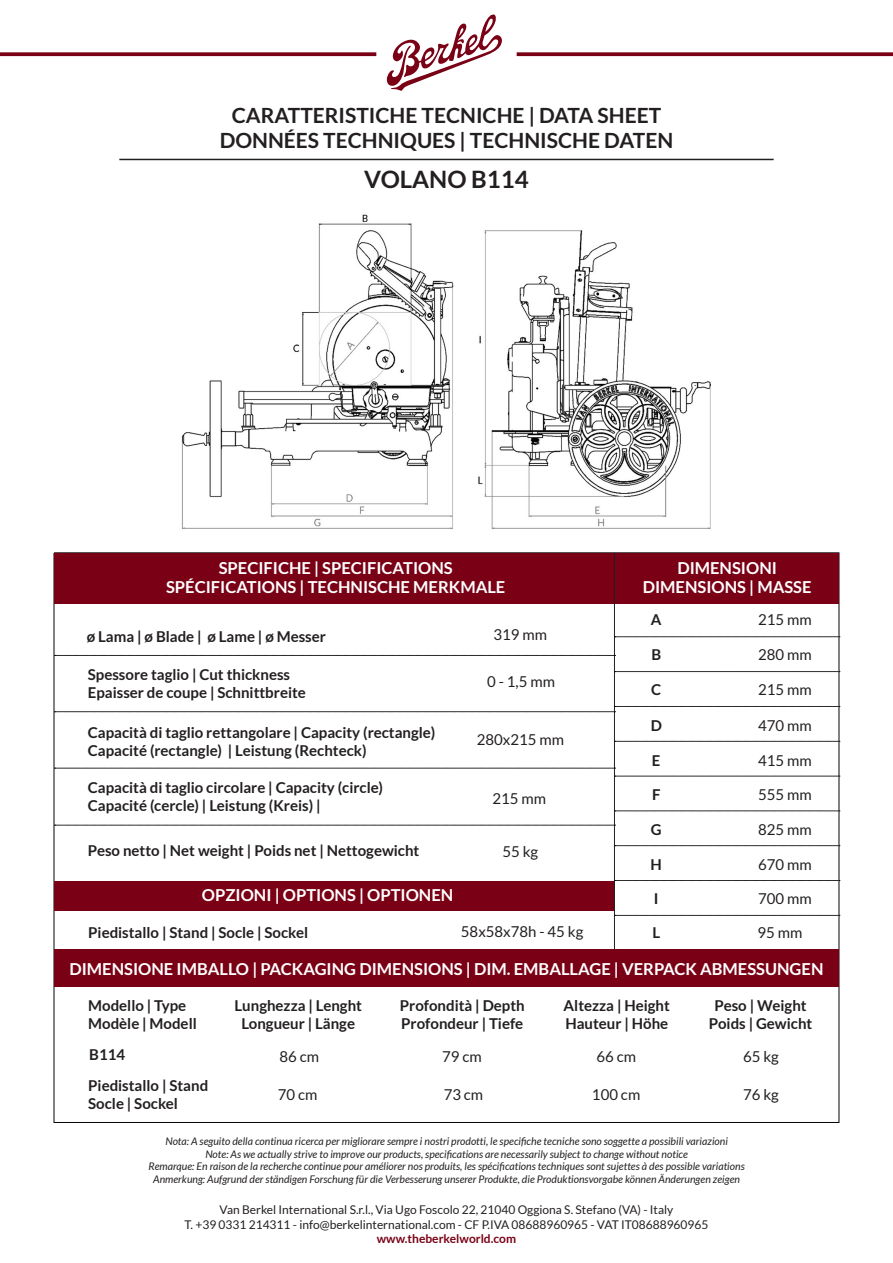
<style>
.page{position:relative;width:893px;height:1263px;background:#fff}
.page>*{position:absolute;margin:0;border:0;box-sizing:border-box;transform-origin:0 0}
.t1{font:700 24px "Lato";color:#231f20}
.t2{font:700 21px "Lato";color:#231f20}
.t3{font:700 16.5px "Lato";color:#fff}
.t4{font:700 15px "Lato";color:#231f20}
.t5{font:15px "Lato";color:#231f20}
.t6{font:12px "Lato";color:#231f20}
.t7{font:700 12px "Lato";color:#790015}
.t8{font:italic 10.5px "Lato";color:#231f20}
</style>
<div class="page">
<img style="left:181px;top:214px;width:530px;height:316px">
<div style="left:54px;top:553px;width:785px;height:51px;background:#790015"></div>
<div style="left:54px;top:881px;width:560px;height:30px;background:#790015"></div>
<div style="left:54px;top:949px;width:785px;height:37px;background:#790015"></div>
<hr style="left:614px;top:553px;width:1px;height:396px;background:#231f20">
<svg style="left:614px;top:636px;width:226px;height:1px"></svg>
<svg style="left:614px;top:915px;width:226px;height:1px"></svg>
<svg style="left:614px;top:880px;width:226px;height:1px"></svg>
<svg style="left:614px;top:845px;width:226px;height:1px"></svg>
<svg style="left:615px;top:811px;width:225px;height:1px"></svg>
<svg style="left:614px;top:776px;width:226px;height:1px"></svg>
<svg style="left:614px;top:741px;width:226px;height:1px"></svg>
<svg style="left:614px;top:671px;width:226px;height:1px"></svg>
<svg style="left:387px;top:14px;width:115px;height:77px"></svg>
<svg style="left:0;top:52px;width:376px;height:4px;background:#841528"></svg>
<svg style="left:517px;top:52px;width:376px;height:4px;background:#841528"></svg>
<hr style="left:119px;top:159px;width:655px;height:1px;background:#231f20">
<svg style="left:54px;top:655px;width:562px;height:1px"></svg>
<svg style="left:54px;top:706px;width:786px;height:6px"></svg>
<svg style="left:54px;top:768px;width:562px;height:1px"></svg>
<svg style="left:54px;top:825px;width:562px;height:1px"></svg>
<p class="t2" style="left:232px;top:103px;width:431px">CARATTERISTICHE TECNICHE | DATA SHEET</p>
<p class="t2" style="left:220px;top:128px;width:455px">DONNÉES TECHNIQUES | TECHNISCHE DATEN</p>
<p class="t1" style="left:364px;top:166px;width:166px">VOLANO B114</p>
<p class="t3" style="left:219px;top:558px;width:235px">SPECIFICHE | SPECIFICATIONS</p>
<p class="t3" style="left:166px;top:578px;width:341px">SPÉCIFICATIONS | TECHNISCHE MERKMALE</p>
<p class="t4" style="left:87px;top:628px;width:241px">ø Lama | ø Blade | ø Lame | ø Messer</p>
<p class="t4" style="left:88px;top:665px;width:204px">Spessore taglio | Cut thickness</p>
<p class="t4" style="left:88px;top:683px;width:219px">Epaisser de coupe | Schnittbreite</p>
<p class="t4" style="left:88px;top:724px;width:349px">Capacità di taglio rettangolare | Capacity (rectangle)</p>
<p class="t4" style="left:88px;top:742px;width:280px">Capacité (rectangle) | Leistung (Rechteck)</p>
<p class="t4" style="left:88px;top:779px;width:297px">Capacità di taglio circolare | Capacity (circle)</p>
<p class="t4" style="left:88px;top:797px;width:234px">Capacité (cercle) | Leistung (Kreis) |</p>
<p class="t5" style="left:493px;top:626px;width:55px">319 mm</p>
<p class="t5" style="left:487px;top:673px;width:69px">0 - 1,5 mm</p>
<p class="t5" style="left:477px;top:731px;width:89px">280x215 mm</p>
<p class="t5" style="left:492px;top:790px;width:55px">215 mm</p>
<p class="t4" style="left:88px;top:842px;width:333px">Peso netto | Net weight | Poids net | Nettogewicht</p>
<p class="t5" style="left:502px;top:844px;width:37px">55 kg</p>
<p class="t3" style="left:202px;top:885px;width:253px">OPZIONI | OPTIONS | OPTIONEN</p>
<p class="t4" style="left:88px;top:924px;width:222px">Piedistallo | Stand | Socle | Sockel</p>
<p class="t5" style="left:461px;top:923px;width:124px">58x58x78h - 45 kg</p>
<p class="t3" style="left:677px;top:558px;width:101px">DIMENSIONI</p>
<p class="t3" style="left:643px;top:578px;width:170px">DIMENSIONS | MASSE</p>
<p class="t4" style="left:651px;top:611px;width:12px">A</p>
<p class="t5" style="left:758px;top:611px;width:55px">215 mm</p>
<p class="t4" style="left:651px;top:646px;width:11px">B</p>
<p class="t5" style="left:758px;top:647px;width:55px">280 mm</p>
<p class="t4" style="left:651px;top:681px;width:12px">C</p>
<p class="t5" style="left:758px;top:682px;width:55px">215 mm</p>
<p class="t4" style="left:651px;top:716px;width:13px">D</p>
<p class="t5" style="left:758px;top:717px;width:55px">470 mm</p>
<p class="t4" style="left:652px;top:751px;width:10px">E</p>
<p class="t5" style="left:758px;top:752px;width:55px">415 mm</p>
<p class="t4" style="left:652px;top:786px;width:10px">F</p>
<p class="t5" style="left:758px;top:786px;width:55px">555 mm</p>
<p class="t4" style="left:651px;top:821px;width:12px">G</p>
<p class="t5" style="left:758px;top:821px;width:55px">825 mm</p>
<p class="t4" style="left:651px;top:856px;width:13px">H</p>
<p class="t5" style="left:758px;top:856px;width:55px">670 mm</p>
<p class="t4" style="left:654px;top:890px;width:6px">I</p>
<p class="t4" style="left:652px;top:924px;width:9px">L</p>
<p class="t5" style="left:758px;top:890px;width:55px">700 mm</p>
<p class="t5" style="left:757px;top:924px;width:46px">95 mm</p>
<p class="t3" style="left:69px;top:960px;width:755px">DIMENSIONE IMBALLO | PACKAGING DIMENSIONS | DIM. EMBALLAGE | VERPACK ABMESSUNGEN</p>
<p class="t4" style="left:88px;top:997px;width:100px">Modello | Type</p>
<p class="t4" style="left:88px;top:1015px;width:110px">Modèle | Modell</p>
<p class="t4" style="left:235px;top:997px;width:129px">Lunghezza | Lenght</p>
<p class="t4" style="left:241px;top:1015px;width:115px">Longueur | Länge</p>
<p class="t4" style="left:400px;top:997px;width:126px">Profondità | Depth</p>
<p class="t4" style="left:401px;top:1015px;width:124px">Profondeur | Tiefe</p>
<p class="t4" style="left:564px;top:997px;width:108px">Altezza | Height</p>
<p class="t4" style="left:565px;top:1015px;width:104px">Hauteur | Höhe</p>
<p class="t4" style="left:715px;top:997px;width:94px">Peso | Weight</p>
<p class="t4" style="left:709px;top:1015px;width:105px">Poids | Gewicht</p>
<p class="t4" style="left:89px;top:1046px;width:37px">B114</p>
<p class="t5" style="left:280px;top:1048px;width:41px">86 cm</p>
<p class="t5" style="left:442px;top:1048px;width:41px">79 cm</p>
<p class="t5" style="left:596px;top:1048px;width:41px">66 cm</p>
<p class="t5" style="left:743px;top:1048px;width:37px">65 kg</p>
<p class="t5" style="left:278px;top:1086px;width:41px">70 cm</p>
<p class="t5" style="left:444px;top:1086px;width:41px">73 cm</p>
<p class="t5" style="left:592px;top:1086px;width:50px">100 cm</p>
<p class="t5" style="left:743px;top:1086px;width:37px">76 kg</p>
<p class="t4" style="left:88px;top:1077px;width:121px">Piedistallo | Stand</p>
<p class="t4" style="left:88px;top:1095px;width:91px">Socle | Sockel</p>
<p class="t8" style="left:165px;top:1135px;width:564px">Nota: A seguito della continua ricerca per migliorare sempre i nostri prodotti, le specifiche tecniche sono soggette a possibili variazioni</p>
<p class="t8" style="left:205px;top:1148px;width:484px">Note: As we actually strive to improve our products, specifications are necessarily subject to change without notice</p>
<p class="t8" style="left:149px;top:1160px;width:598px">Remarque: En raison de la recherche continue pour améliorer nos produits, les spécifications techniques sont sujettes à des possible variations</p>
<p class="t8" style="left:153px;top:1173px;width:588px">Anmerkung: Aufgrund der ständigen Forschung für die Verbesserung unserer Produkte, die Produktionsvorgabe können Änderungen zeigen</p>
<p class="t6" style="left:220px;top:1203px;width:455px">Van Berkel International S.r.l., Via Ugo Foscolo 22, 21040 Oggiona S. Stefano (VA) - Italy</p>
<p class="t6" style="left:185px;top:1217px;width:525px">T. +39 0331 214311 - info@berkelinternational.com - CF P.IVA 08688960965 - VAT IT08688960965</p>
<p class="t7" style="left:377px;top:1232px;width:141px">www.theberkelworld.com</p>
</div>
